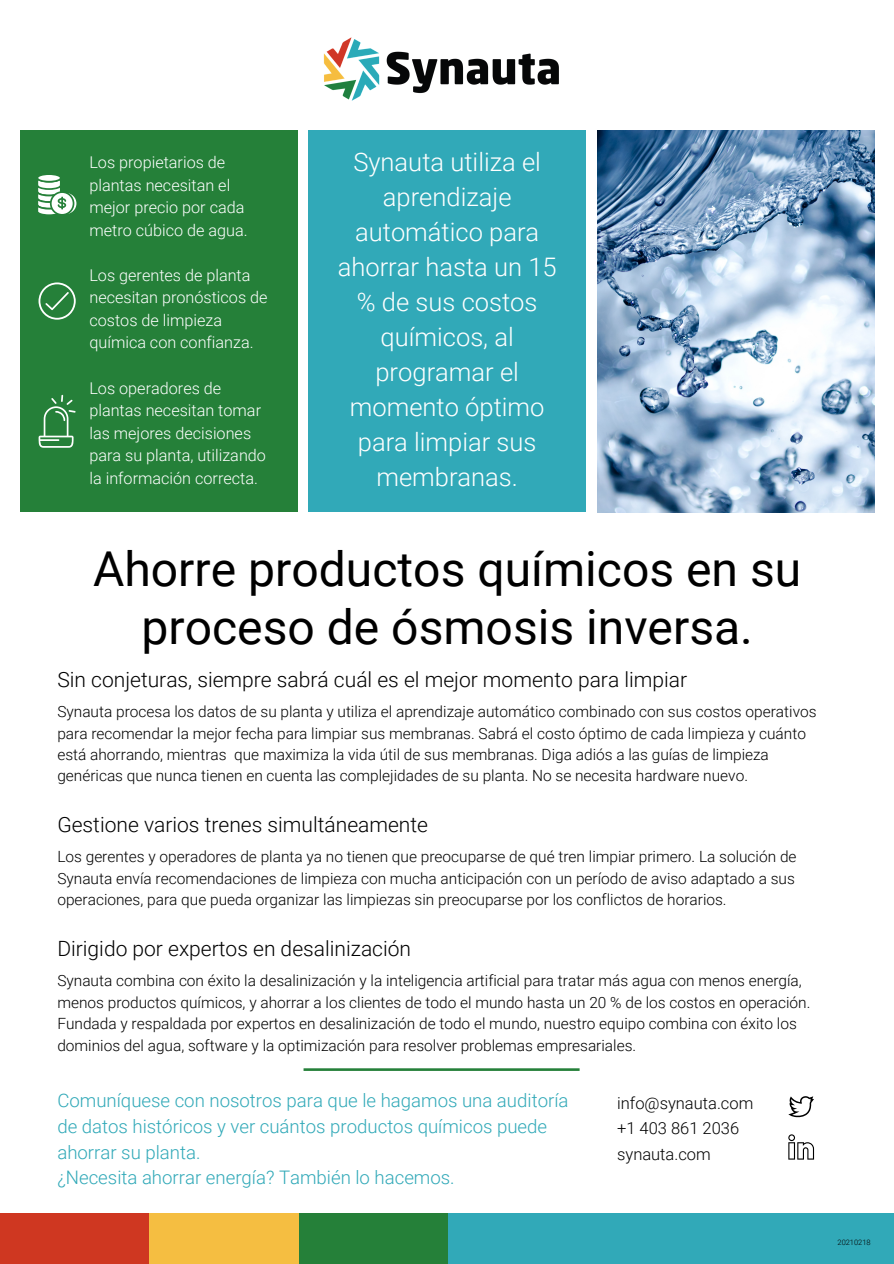
<style>
.page{position:relative;width:894px;height:1264px;background:#fff}
.page>*{position:absolute;margin:0;border:0;box-sizing:border-box;transform-origin:0 0}
.t1{font:48px/57.4px "Roboto";color:#000;text-align:center}
.t2{font:300 25.5px/35px "Roboto";color:#fff;text-align:center}
.t3{font:300 21px "Roboto";color:#000}
.t4{font:300 18.6px/26px "Roboto";color:#31a9b8}
.t5{font:300 16.5px "Roboto";color:#000}
.t6{font:300 16.2px/22.5px "Roboto";color:#fff}
.t7{font:300 15.45px/21.5px "Roboto";color:#000}
.t8{font:300 7.5px "Roboto";color:#000}
</style>
<div class="page">
<div style="left:447px;top:1213px;width:446px;height:50px;background:#31a9b8"></div>
<div style="left:0;top:1213px;width:149px;height:50px;background:#cf3721"></div>
<div style="left:149px;top:1213px;width:149px;height:50px;background:#f5be41"></div>
<div style="left:298px;top:1213px;width:149px;height:50px;background:#258039"></div>
<div style="left:20px;top:130px;width:277px;height:382px;background:#258039"></div>
<div style="left:309px;top:130px;width:276px;height:382px;background:#31a9b8"></div>
<img style="left:597px;top:130px;width:277px;height:382px">
<img style="left:308px;top:37px;width:251px;height:101px">
<svg style="left:38px;top:175px;width:39px;height:40px"></svg>
<svg style="left:39px;top:395px;width:37px;height:53px"></svg>
<svg style="left:38px;top:282px;width:38px;height:37px"></svg>
<svg style="left:303px;top:1068px;width:276px;height:2px"></svg>
<svg style="left:788px;top:1134px;width:25px;height:25px"></svg>
<svg style="left:788px;top:1096px;width:25px;height:21px"></svg>
<p class="t6" style="left:89px;top:151px;width:160px">Los propietarios de plantas necesitan el mejor precio por cada metro cúbico de agua.</p>
<p class="t6" style="left:89px;top:264px;width:180px">Los gerentes de planta necesitan pronósticos de costos de limpieza química con confianza.</p>
<p class="t6" style="left:89px;top:377px;width:178px">Los operadores de plantas necesitan tomar las mejores decisiones para su planta, utilizando la información correcta.</p>
<p class="t2" style="left:337px;top:145px;width:220px">Synauta utiliza el aprendizaje automático para ahorrar hasta un 15 % de sus costos químicos, al programar el momento óptimo para limpiar sus membranas.</p>
<p class="t1" style="left:93px;top:541px;width:709px">Ahorre productos químicos en su proceso de ósmosis inversa.</p>
<p class="t3" style="left:57px;top:667px;width:631px">Sin conjeturas, siempre sabrá cuál es el mejor momento para limpiar</p>
<p class="t7" style="left:57px;top:701px;width:760px">Synauta procesa los datos de su planta y utiliza el aprendizaje automático combinado con sus costos operativos para recomendar la mejor fecha para limpiar sus membranas. Sabrá el costo óptimo de cada limpieza y cuánto está ahorrando, mientras que maximiza la vida útil de sus membranas. Diga adiós a las guías de limpieza genéricas que nunca tienen en cuenta las complejidades de su planta. No se necesita hardware nuevo.</p>
<p class="t3" style="left:57px;top:812px;width:372px">Gestione varios trenes simultáneamente</p>
<p class="t7" style="left:57px;top:846px;width:740px;text-align:justify">Los gerentes y operadores de planta ya no tienen que preocuparse de qué tren limpiar primero. La solución de Synauta envía recomendaciones de limpieza con mucha anticipación con un período de aviso adaptado a sus operaciones, para que pueda organizar las limpiezas sin preocuparse por los conflictos de horarios.</p>
<p class="t3" style="left:57px;top:936px;width:355px">Dirigido por expertos en desalinización</p>
<p class="t7" style="left:57px;top:970px;width:754px">Synauta combina con éxito la desalinización y la inteligencia artificial para tratar más agua con menos energía, menos productos químicos, y ahorrar a los clientes de todo el mundo hasta un 20 % de los costos en operación.<br>Fundada y respaldada por expertos en desalinización de todo el mundo, nuestro equipo combina con éxito los dominios del agua, software y la optimización para resolver problemas empresariales.</p>
<p class="t4" style="left:57px;top:1087px;width:512px">Comuníquese con nosotros para que le hagamos una auditoría de datos históricos y ver cuántos productos químicos puede ahorrar su planta.</p>
<p class="t4" style="left:57px;top:1165px;width:399px">¿Necesita ahorrar energía? También lo hacemos.</p>
<p class="t5" style="left:617px;top:1093px;width:138px">info@synauta.com</p>
<p class="t5" style="left:617px;top:1119px;width:123px">+1 403 861 2036</p>
<p class="t5" style="left:617px;top:1144px;width:95px">synauta.com</p>
<p class="t8" style="left:837px;top:1237px;width:35px">20210218</p>
</div>
